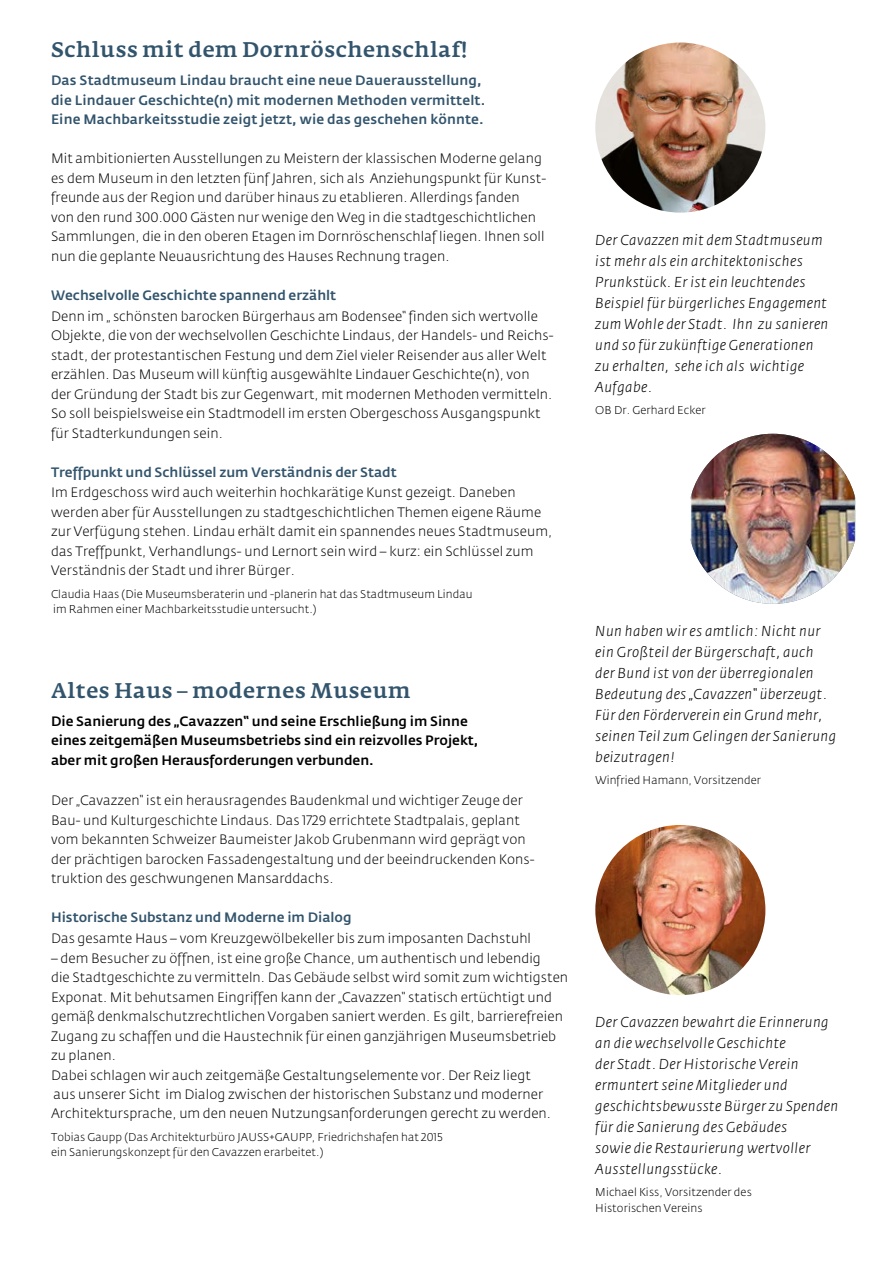
<style>
.page{position:relative;width:893px;height:1263px;background:#fff}
.page>*{position:absolute;margin:0;border:0;box-sizing:border-box;transform-origin:0 0}
.t1{font:500 21px "Fedra Serif A";letter-spacing:.03em;color:#32546c}
.t2{font:italic 300 14.25px/21px "Fedra Sans";letter-spacing:.03em;color:#000}
.t3{font:300 13.5px/19.5px "Fedra Sans";letter-spacing:.01em;color:#000}
.t4{font:500 13.5px/19.5px "Fedra Sans";letter-spacing:.01em;color:#32546c}
.t5{font:500 13.5px/19.5px "Fedra Sans";color:#000}
.t6{font:300 11.25px/15.8px "Fedra Sans";letter-spacing:.01em;color:#000}
</style>
<div class="page">
<img style="left:595px;top:43px;width:170px;height:170px;border-radius:85px">
<img style="left:690px;top:434px;width:166px;height:170px">
<img style="left:595px;top:825px;width:170px;height:170px;border-radius:85px">
<h1 class="t1" style="left:51px;top:38px;width:418px">Schluss mit dem Dornröschenschlaf!</h1>
<p class="t4" style="left:51px;top:71px;width:436px">Das Stadtmuseum Lindau braucht eine neue Dauerausstellung, die Lindauer Geschichte(n) mit modernen Methoden vermittelt.<br>Eine Machbarkeitsstudie zeigt jetzt, wie das geschehen könnte.</p>
<p class="t3" style="left:51px;top:149px;width:497px">Mit ambitionierten Ausstellungen zu Meistern der klassischen Moderne gelang es dem Museum in den letzten fünf Jahren, sich als Anziehungspunkt für Kunst&shy;freunde aus der Region und darüber hinaus zu etablieren. Allerdings fanden<br>von den rund 300.000 Gästen nur wenige den Weg in die stadtgeschichtlichen Sammlungen, die in den oberen Etagen im Dornröschenschlaf liegen. Ihnen soll nun die geplante Neuausrichtung des Hauses Rechnung tragen.</p>
<p class="t4" style="left:51px;top:286px;width:287px">Wechselvolle Geschichte spannend erzählt</p>
<p class="t3" style="left:51px;top:307px;width:504px">Denn im „ schönsten barocken Bürgerhaus am Bodensee“ finden sich wertvolle Objekte, die von der wechselvollen Geschichte Lindaus, der Handels- und Reichs&shy;stadt, der protestantischen Festung und dem Ziel vieler Reisender aus aller Welt erzählen. Das Museum will künftig ausgewählte Lindauer Geschichte(n), von<br>der Gründung der Stadt bis zur Gegenwart, mit modernen Methoden vermitteln.<br>So soll beispielsweise ein Stadtmodell im ersten Obergeschoss Ausgangspunkt für Stadterkundungen sein.</p>
<p class="t4" style="left:51px;top:462px;width:347px">Treffpunkt und Schlüssel zum Verständnis der Stadt</p>
<p class="t3" style="left:51px;top:483px;width:503px">Im Erdgeschoss wird auch weiterhin hochkarätige Kunst gezeigt. Daneben werden aber für Ausstellungen zu stadtgeschichtlichen Themen eigene Räume zur Verfügung stehen. Lindau erhält damit ein spannendes neues Stadtmuseum, das Treffpunkt, Verhandlungs- und Lernort sein wird – kurz: ein Schlüssel zum Verständnis der Stadt und ihrer Bürger.</p>
<p class="t6" style="left:51px;top:586px;width:423px">Claudia Haas (Die Museumsberaterin und -planerin hat das Stadtmuseum Lindau im Rahmen einer Machbarkeitsstudie untersucht.)</p>
<h1 class="t1" style="left:51px;top:678px;width:361px">Altes Haus – modernes Museum</h1>
<p class="t5" style="left:51px;top:712px;width:429px">Die Sanierung des „Cavazzen“ und seine Erschließung im Sinne eines zeitgemäßen Museumsbetriebs sind ein reizvolles Projekt, aber mit großen Herausforderungen verbunden.</p>
<p class="t3" style="left:51px;top:791px;width:484px">Der „Cavazzen“ ist ein herausragendes Baudenkmal und wichtiger Zeuge der Bau- und Kulturgeschichte Lindaus. Das 1729 errichtete Stadtpalais, geplant vom bekannten Schweizer Baumeister Jakob Grubenmann wird geprägt von der prächtigen barocken Fassadengestaltung und der beeindruckenden Kons&shy;truktion des geschwungenen Mansarddachs.</p>
<p class="t4" style="left:51px;top:908px;width:302px">Historische Substanz und Moderne im Dialog</p>
<p class="t3" style="left:51px;top:929px;width:482px">Das gesamte Haus – vom Kreuzgewölbekeller bis zum imposanten Dachstuhl</p>
<p class="t3" style="left:51px;top:948px;width:519px">– dem Besucher zu öffnen, ist eine große Chance, um authentisch und lebendig<br>die Stadtgeschichte zu vermitteln. Das Gebäude selbst wird somit zum wichtigsten Exponat. Mit behutsamen Eingriffen kann der „Cavazzen“ statisch ertüchtigt und gemäß denkmalschutzrechtlichen Vorgaben saniert werden. Es gilt, barrierefreien Zugang zu schaffen und die Haustechnik für einen ganzjährigen Museumsbetrieb zu planen.<br>Dabei schlagen wir auch zeitgemäße Gestaltungselemente vor. Der Reiz liegt<br>aus unserer Sicht im Dialog zwischen der historischen Substanz und moderner Architektursprache, um den neuen Nutzungsanforderungen gerecht zu werden.</p>
<p class="t6" style="left:51px;top:1129px;width:393px">Tobias Gaupp (Das Architekturbüro JAUSS+GAUPP, Friedrichshafen hat 2015 ein Sanierungskonzept für den Cavazzen erarbeitet.)</p>
<p class="t2" style="left:595px;top:229px;width:235px">Der Cavazzen mit dem Stadtmuseum ist mehr als ein architektonisches<br>Prunkstück. Er ist ein leuchtendes<br>Beispiel für bürgerliches Engagement zum Wohle der Stadt. Ihn zu sanieren und so für zukünftige Generationen zu erhalten, sehe ich als wichtige<br>Aufgabe.</p>
<p class="t6" style="left:595px;top:402px;width:112px">OB Dr. Gerhard Ecker</p>
<p class="t2" style="left:595px;top:621px;width:242px">Nun haben wir es amtlich: Nicht nur ein Großteil der Bürgerschaft, auch der Bund ist von der überregionalen Bedeutung des „Cavazzen“ überzeugt.<br>Für den Förderverein ein Grund mehr, seinen Teil zum Gelingen der Sanierung beizutragen!</p>
<p class="t6" style="left:595px;top:772px;width:167px">Winfried Hamann, Vorsitzender</p>
<p class="t2" style="left:595px;top:1012px;width:244px">Der Cavazzen bewahrt die Erinnerung an die wechselvolle Geschichte<br>der Stadt. Der Historische Verein ermuntert seine Mitglieder und geschichtsbewusste Bürger zu Spenden für die Sanierung des Gebäudes<br>sowie die Restaurierung wertvoller<br>Ausstellungsstücke.</p>
<p class="t6" style="left:595px;top:1184px;width:158px">Michael Kiss, Vorsitzender des<br>Historischen Vereins</p>
</div>
